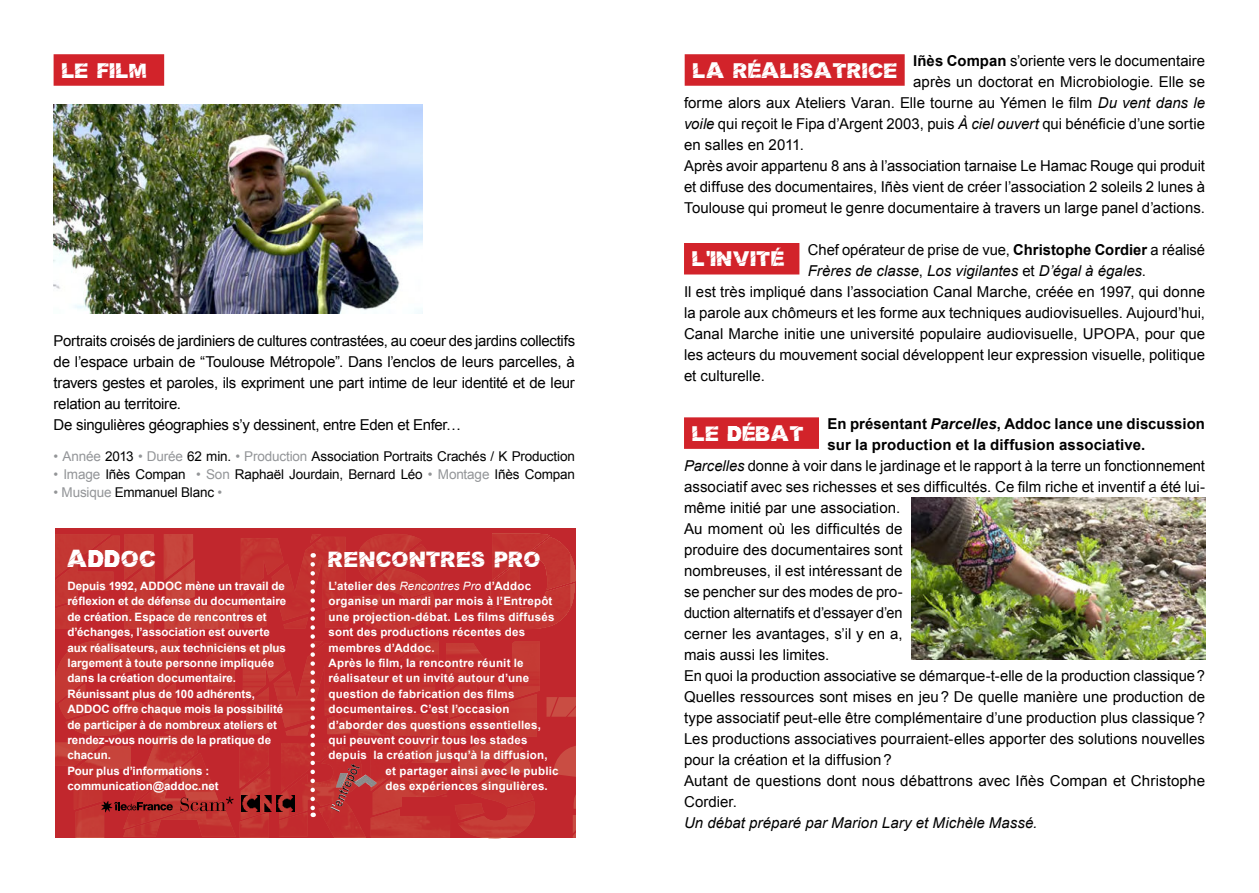
<style>
.page{position:relative;width:1259px;height:893px;background:#fff}
.page>*{position:absolute;margin:0;border:0;box-sizing:border-box;transform-origin:0 0}
.t1{font:23.1px "Cosmicaldisfase Cosmicaldisfase";color:#fff}
.t2{font:21.75px "Cosmicaldisfase Cosmicaldisfase";letter-spacing:.005em;color:#fff}
.t3{font:21px "Cosmicaldisfase Cosmicaldisfase";color:#fff}
.t4{font:15px/21px "Arial";color:#000}
.t5{font:italic 15px "Arial";color:#000}
.t6{font:700 15px "Arial";letter-spacing:.01em;color:#000}
.t7{font:13.5px "Arial";letter-spacing:-.01em;color:#000}
.t8{font:700 11.55px/15.5px "Arial";letter-spacing:.005em;color:#fff}
.s1{color:#939597}
.s2{color:#939598}
.s3{font-weight:400;font-style:italic}
.s4{font-weight:700}
.s5{font-style:italic}
.s6{font-style:normal}
.s7{font-family:"Arial";font-weight:700}
</style>
<div class="page">
<svg style="left:55px;top:528px;width:521px;height:309px;background:#c22f30"></svg>
<div style="left:684px;top:54px;width:220px;height:32px;background:#d2232a"></div>
<div style="left:684px;top:251px;width:115px;height:26px;background:linear-gradient(to right,#fff,#fff)"></div>
<div style="left:684px;top:243px;width:115px;height:31px;background:#d2232a"></div>
<img style="left:911px;top:498px;width:294px;height:162px">
<div style="left:684px;top:417px;width:135px;height:32px;background:#d2232a"></div>
<div style="left:54px;top:54px;width:110px;height:32px;background:#d2232a"></div>
<img style="left:54px;top:105px;width:369px;height:208px">
<svg style="left:101px;top:801px;width:72px;height:11px"></svg>
<svg style="left:181px;top:797px;width:53px;height:14px"></svg>
<img style="left:241px;top:796px;width:53px;height:16px">
<img style="left:336px;top:764px;width:41px;height:30px">
<svg style="left:310px;top:564px;width:5px;height:253px"></svg>
<h3 class="t3" style="left:62px;top:59px;width:87px">LE FILM</h3>
<p class="t4" style="left:54px;top:331px;width:523px">Portraits croisés de jardiniers de cultures contrastées, au coeur des jardins collectifs de l’espace urbain de “toulouse Métropole”. dans l’enclos de leurs parcelles, à travers gestes et paroles, ils expriment une part intime de leur identité et de leur relation au territoire.<br>de singulières géographies s’y dessinent, entre Eden et Enfer…</p>
<p class="t7" style="left:54px;top:451px;width:523px"><span class="s1">•</span> <span class="s2">année</span> 2013 <span class="s1">•</span> <span class="s2">durée</span> 62 min. <span class="s1">•</span> <span class="s2">Production</span> association Portraits Crachés / K Production</p>
<p class="t7" style="left:54px;top:469px;width:523px"><span class="s1">•</span> <span class="s2">image</span> iñès Compan <span class="s1">•</span> <span class="s2">son</span> Raphaël Jourdain, Bernard Léo <span class="s1">•</span> <span class="s2">Montage</span> iñès Compan</p>
<p class="t7" style="left:54px;top:487px;width:170px"><span class="s1">•</span> <span class="s2">Musique</span> Emmanuel Blanc <span class="s1">•</span></p>
<h1 class="t1" style="left:67px;top:547px;width:91px">ADDOC</h1>
<p class="t8" style="left:67px;top:578px;width:220px">depuis 1992, addoC mène un travail de réflexion et de défense du documentaire de création. espace de rencontres et d’échanges, l’association est ouverte aux réalisateurs, aux techniciens et plus largement à toute personne impliquée dans la création documentaire. réunissant plus de 100 adhérents, addoC offre chaque mois la possibilité de participer à de nombreux ateliers et rendez-vous nourris de la pratique de chacun.<br>Pour plus d’informations : communication@addoc.net</p>
<h2 class="t2" style="left:328px;top:548px;width:214px">RENCONTRES PRO</h2>
<p class="t8" style="left:328px;top:578px;width:204px">L’atelier des <span class="s3">Rencontres Pro</span> d’addoc</p>
<p class="t8" style="left:328px;top:594px;width:225px">organise un mardi par mois à l’entrepôt</p>
<p class="t8" style="left:328px;top:609px;width:227px">une projection-débat. Les films diffusés</p>
<p class="t8" style="left:328px;top:625px;width:198px">sont des productions récentes des</p>
<p class="t8" style="left:328px;top:640px;width:108px">membres d’addoc.</p>
<p class="t8" style="left:328px;top:655px;width:197px">après le film, la rencontre réunit le</p>
<p class="t8" style="left:328px;top:671px;width:202px">réalisateur et un invité autour d’une</p>
<p class="t8" style="left:328px;top:686px;width:187px">question de fabrication des films</p>
<p class="t8" style="left:328px;top:702px;width:182px">documentaires. C’est l’occasion</p>
<p class="t8" style="left:328px;top:717px;width:214px">d’aborder des questions essentielles,</p>
<p class="t8" style="left:328px;top:732px;width:201px">qui peuvent couvrir tous les stades</p>
<p class="t8" style="left:328px;top:748px;width:221px">depuis la création jusqu’à la diffusion,</p>
<p class="t8" style="left:385px;top:763px;width:175px">et partager ainsi avec le public</p>
<p class="t8" style="left:385px;top:779px;width:164px">des expériences singulières.</p>
<p class="t4" style="left:913px;top:52px;width:293px"><span class="s4">Iñès Compan</span> s’oriente vers le documentaire</p>
<p class="t4" style="left:913px;top:73px;width:293px">après un doctorat en Microbiologie. Elle se</p>
<p class="t4" style="left:684px;top:92px;width:522px">forme alors aux Ateliers Varan. Elle tourne au Yémen le film <span class="s5">Du vent dans le</span></p>
<p class="t4" style="left:684px;top:115px;width:522px"><span class="s5">voile</span> qui reçoit le Fipa d’argent 2003, puis <span class="s5">À ciel ouvert</span> qui bénéficie d’une sortie</p>
<p class="t4" style="left:684px;top:136px;width:121px">en salles en 2011.</p>
<p class="t4" style="left:684px;top:157px;width:522px">après avoir appartenu 8 ans à l’association tarnaise Le Hamac Rouge qui produit</p>
<p class="t4" style="left:684px;top:178px;width:522px">et diffuse des documentaires, iñès vient de créer l’association 2 soleils 2 lunes à</p>
<p class="t4" style="left:684px;top:199px;width:522px">toulouse qui promeut le genre documentaire à travers un large panel d’actions.</p>
<p class="t4" style="left:808px;top:241px;width:399px">Chef opérateur de prise de vue, <span class="s4">Christophe Cordier</span> a réalisé</p>
<p class="t5" style="left:808px;top:265px;width:340px">Frères de classe<span class="s6">,</span> Los vigilantes <span class="s6">et</span> D’égal à égales<span class="s6">.</span></p>
<p class="t4" style="left:684px;top:283px;width:522px">il est très impliqué dans l’association Canal Marche, créée en 1997, qui donne</p>
<p class="t4" style="left:684px;top:304px;width:522px">la parole aux chômeurs et les forme aux techniques audiovisuelles. aujourd’hui,</p>
<p class="t4" style="left:684px;top:325px;width:522px">Canal Marche initie une université populaire audiovisuelle, UPOPa, pour que</p>
<p class="t4" style="left:684px;top:346px;width:522px">les acteurs du mouvement social développent leur expression visuelle, politique</p>
<p class="t4" style="left:684px;top:367px;width:82px">et culturelle.</p>
<p class="t6" style="left:827px;top:413px;width:379px">en présentant <span class="s5">Parcelles</span>, addoc lance une discussion</p>
<p class="t6" style="left:827px;top:434px;width:319px">sur la production et la diffusion associative.</p>
<p class="t4" style="left:684px;top:456px;width:522px"><span class="s5">Parcelles</span> donne à voir dans le jardinage et le rapport à la terre un fonctionnement</p>
<p class="t4" style="left:684px;top:476px;width:522px">associatif avec ses richesses et ses difficultés. Ce film riche et inventif a été lui-</p>
<p class="t4" style="left:684px;top:498px;width:218px">même initié par une association.</p>
<p class="t4" style="left:684px;top:518px;width:220px">Au moment où les difficultés de</p>
<p class="t4" style="left:684px;top:540px;width:220px">produire des documentaires sont</p>
<p class="t4" style="left:684px;top:561px;width:220px">nombreuses, il est intéressant de</p>
<p class="t4" style="left:684px;top:582px;width:220px">se pencher sur des modes de pro-</p>
<p class="t4" style="left:684px;top:603px;width:220px">duction alternatifs et d’essayer d’en</p>
<p class="t4" style="left:684px;top:624px;width:220px">cerner les avantages, s’il y en a,</p>
<p class="t4" style="left:684px;top:645px;width:147px">mais aussi les limites.</p>
<p class="t4" style="left:684px;top:665px;width:522px">En quoi la production associative se démarque-t-elle de la production classique ?</p>
<p class="t4" style="left:684px;top:686px;width:522px">Quelles ressources sont mises en jeu ? De quelle manière une production de</p>
<p class="t4" style="left:684px;top:707px;width:522px">type associatif peut-elle être complémentaire d’une production plus classique ?</p>
<p class="t4" style="left:684px;top:728px;width:522px">Les productions associatives pourraient-elles apporter des solutions nouvelles</p>
<p class="t4" style="left:684px;top:749px;width:209px">pour la création et la diffusion ?</p>
<p class="t4" style="left:684px;top:771px;width:522px">autant de questions dont nous débattrons avec iñès Compan et Christophe</p>
<p class="t4" style="left:684px;top:792px;width:54px">Cordier.</p>
<p class="t5" style="left:684px;top:817px;width:355px">Un débat préparé par Marion Lary et Michèle Massé.</p>
<h3 class="t3" style="left:693px;top:59px;width:206px">LA RÉALISATRICE</h3>
<h3 class="t3" style="left:692px;top:248px;width:93px">L<span class="s7">'</span>INVITÉ</h3>
<h3 class="t3" style="left:692px;top:422px;width:113px">LE DÉBAT</h3>
</div>
